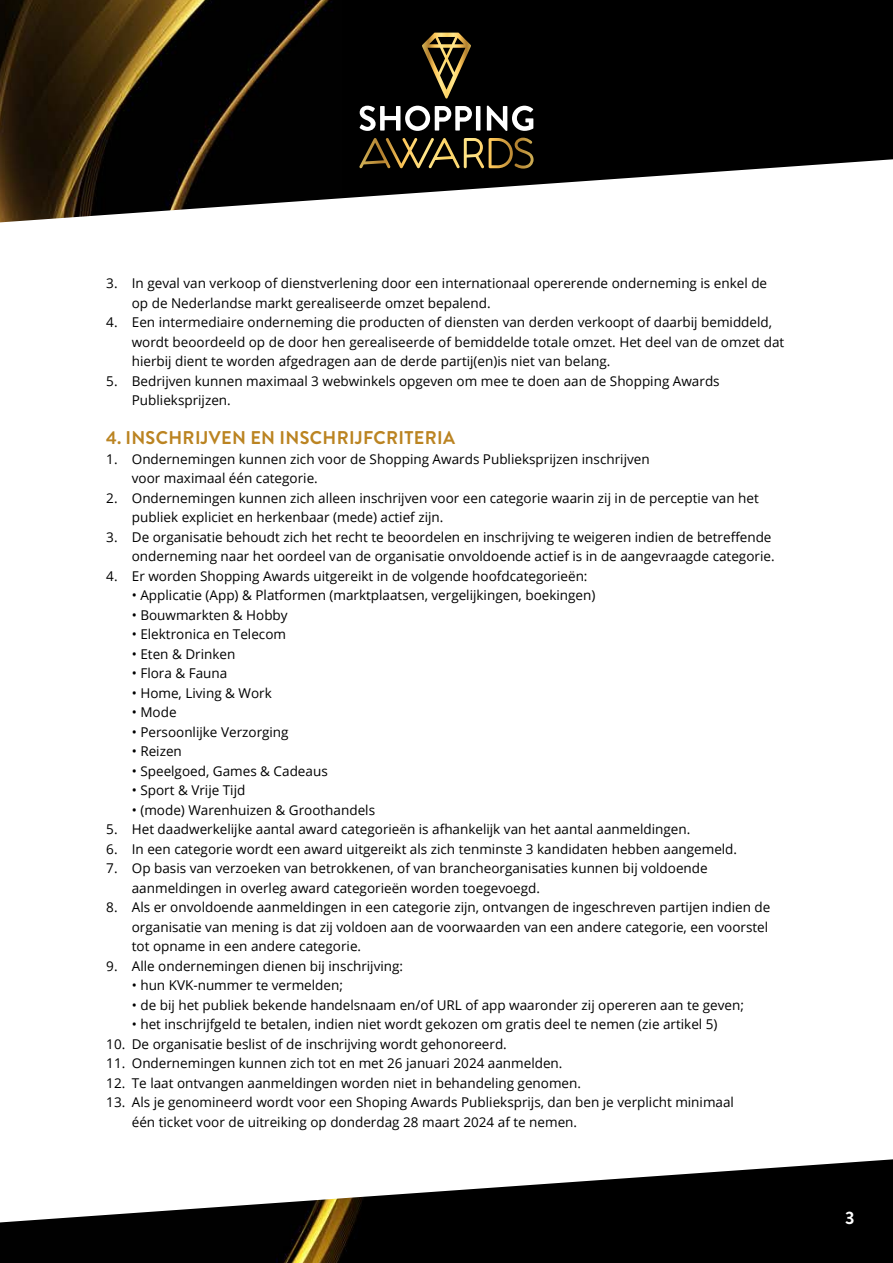
<style>
.page{position:relative;width:893px;height:1263px;background:#000}
.page>*{position:absolute;margin:0;border:0;box-sizing:border-box;transform-origin:0 0}
.t1{font:700 18.45px "Brandon Grotesque";letter-spacing:.02em;color:#bb8422}
.t2{font:700 18px "Brandon Grotesque";color:#fff}
.t3{font:13.5px/19.5px "Open Sans";color:#000}
.s1{font-size:13.8px}
</style>
<div class="page">
<img style="left:0;top:0;width:534px;height:1263px">
<div style="left:0;top:159px;width:893px;height:1063px;background:#fff"></div>
<svg style="left:359px;top:138px;width:175px;height:31px"></svg>
<svg style="left:359px;top:106px;width:113px;height:25px"></svg>
<hr style="left:476px;top:106px;width:4px;height:25px;background:#fff">
<svg style="left:487px;top:106px;width:46px;height:25px"></svg>
<svg style="left:422px;top:33px;width:49px;height:66px"></svg>
<p class="t3" style="left:132px;top:273px;width:637px;text-indent:-26px">3. In geval van verkoop of dienstverlening door een internationaal opererende onderneming is enkel de op de Nederlandse markt gerealiseerde omzet bepalend.</p>
<p class="t3" style="left:132px;top:312px;width:654px;text-indent:-26px">4. Een intermediaire onderneming die producten of diensten van derden verkoopt of daarbij bemiddeld, wordt beoordeeld op de door hen gerealiseerde of bemiddelde totale omzet. Het deel van de omzet dat hierbij dient te worden afgedragen aan de derde partij(en)is niet van belang.</p>
<p class="t3" style="left:132px;top:370px;width:589px;text-indent:-26px">5. Bedrijven kunnen maximaal 3 webwinkels opgeven om mee te doen aan de Shopping Awards<br>Publieksprijzen.</p>
<h1 class="t1" style="left:106px;top:425px;width:350px">4. INSCHRIJVEN EN INSCHRIJFCRITERIA</h1>
<p class="t3" style="left:132px;top:449px;width:519px;text-indent:-26px">1. Ondernemingen kunnen zich voor de Shopping Awards Publieksprijzen inschrijven voor maximaal één categorie.</p>
<p class="t3" style="left:132px;top:487px;width:628px;text-indent:-26px">2. Ondernemingen kunnen zich alleen inschrijven voor een categorie waarin zij in de perceptie van het publiek expliciet en herkenbaar (mede) actief zijn.</p>
<p class="t3" style="left:106px;top:526px;width:670px;text-align:right">3. De organisatie behoudt zich het recht te beoordelen en inschrijving te weigeren indien de betreffende onderneming naar het oordeel van de organisatie onvoldoende actief is in de aangevraagde categorie.</p>
<p class="t3" style="left:106px;top:565px;width:483px">4. Er worden Shopping Awards uitgereikt in de volgende hoofdcategorieën:</p>
<p class="t3" style="left:132px;top:585px;width:465px"><span class="s1">•</span> Applicatie (App) &amp; Platformen (marktplaatsen, vergelijkingen, boekingen)</p>
<p class="t3" style="left:132px;top:605px;width:157px"><span class="s1">•</span> Bouwmarkten &amp; Hobby</p>
<p class="t3" style="left:132px;top:624px;width:156px"><span class="s1">•</span> Elektronica en Telecom</p>
<p class="t3" style="left:132px;top:644px;width:105px"><span class="s1">•</span> Eten &amp; Drinken</p>
<p class="t3" style="left:132px;top:663px;width:97px"><span class="s1">•</span> Flora &amp; Fauna</p>
<p class="t3" style="left:132px;top:683px;width:142px"><span class="s1">•</span> Home, Living &amp; Work</p>
<p class="t3" style="left:132px;top:702px;width:46px"><span class="s1">•</span> Mode</p>
<p class="t3" style="left:132px;top:722px;width:158px"><span class="s1">•</span> Persoonlijke Verzorging</p>
<p class="t3" style="left:132px;top:741px;width:52px"><span class="s1">•</span> Reizen</p>
<p class="t3" style="left:132px;top:761px;width:197px"><span class="s1">•</span> Speelgoed, Games &amp; Cadeaus</p>
<p class="t3" style="left:132px;top:780px;width:115px"><span class="s1">•</span> Sport &amp; Vrije Tijd</p>
<p class="t3" style="left:132px;top:800px;width:245px"><span class="s1">•</span> (mode) Warenhuizen &amp; Groothandels</p>
<p class="t3" style="left:106px;top:819px;width:585px">5. Het daadwerkelijke aantal award categorieën is afhankelijk van het aantal aanmeldingen.</p>
<p class="t3" style="left:106px;top:838px;width:632px">6. In een categorie wordt een award uitgereikt als zich tenminste 3 kandidaten hebben aangemeld.</p>
<p class="t3" style="left:132px;top:858px;width:577px;text-indent:-26px">7. Op basis van verzoeken van betrokkenen, of van brancheorganisaties kunnen bij voldoende aanmeldingen in overleg award categorieën worden toegevoegd.</p>
<p class="t3" style="left:132px;top:897px;width:640px;text-indent:-26px">8. Als er onvoldoende aanmeldingen in een categorie zijn, ontvangen de ingeschreven partijen indien de organisatie van mening is dat zij voldoen aan de voorwaarden van een andere categorie, een voorstel tot opname in een andere categorie.</p>
<p class="t3" style="left:106px;top:955px;width:298px">9. Alle ondernemingen dienen bij inschrijving:</p>
<p class="t3" style="left:132px;top:975px;width:213px">• hun KVK-nummer te vermelden;</p>
<p class="t3" style="left:132px;top:994px;width:614px">• de bij het publiek bekende handelsnaam en/of URL of app waaronder zij opereren aan te geven;</p>
<p class="t3" style="left:132px;top:1014px;width:587px">• het inschrijfgeld te betalen, indien niet wordt gekozen om gratis deel te nemen (zie artikel 5)</p>
<p class="t3" style="left:106px;top:1033px;width:402px">10. De organisatie beslist of de inschrijving wordt gehonoreerd.</p>
<p class="t3" style="left:106px;top:1053px;width:458px">11. Ondernemingen kunnen zich tot en met 26 januari 2024 aanmelden.</p>
<p class="t3" style="left:106px;top:1072px;width:476px">12. Te laat ontvangen aanmeldingen worden niet in behandeling genomen.</p>
<p class="t3" style="left:132px;top:1092px;width:604px;text-indent:-26px">13. Als je genomineerd wordt voor een Shoping Awards Publieksprijs, dan ben je verplicht minimaal één ticket voor de uitreiking op donderdag 28 maart 2024 af te nemen.</p>
<h2 class="t2" style="left:845px;top:1205px;width:11px">3</h2>
</div>
